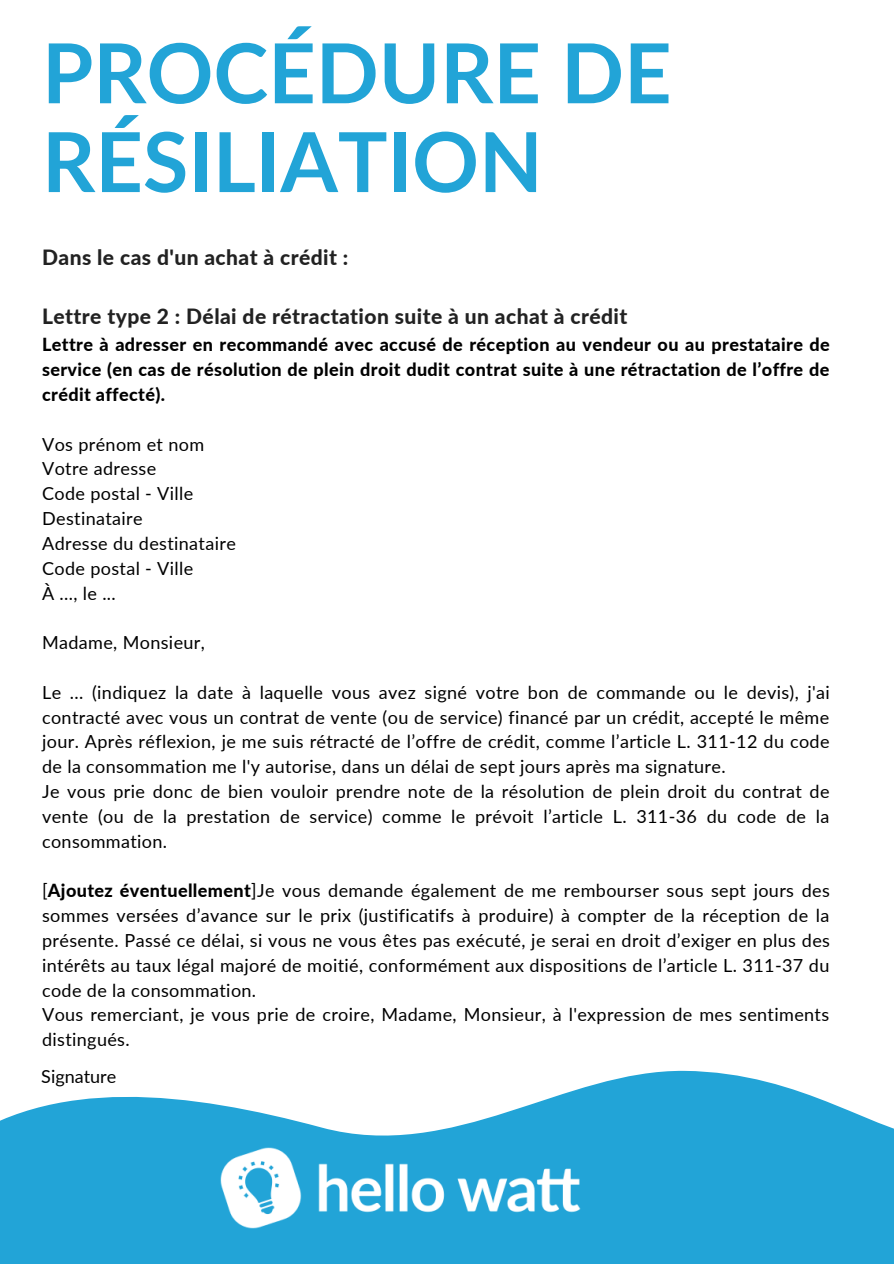
<style>
.page{position:relative;width:894px;height:1264px;background:#fff}
.page>*{position:absolute;margin:0;border:0;box-sizing:border-box;transform-origin:0 0}
.t1{font:700 82.65px/88.8px "Lato";color:#22a4d7}
.t2{font:800 21px "Lato";letter-spacing:.02em;color:#222}
.t3{font:18px/24.8px "Lato";letter-spacing:.02em;color:#000}
.t4{font:800 18px/24.8px "Lato";letter-spacing:.02em;color:#000;text-align:justify}
.t5{font:18px "Lato";color:#000}
.s1{font-weight:800}
</style>
<div class="page">
<svg style="left:0;top:1070px;width:893px;height:193px;fill:#22a4d7"></svg>
<img style="left:205px;top:1132px;width:390px;height:111px">
<h1 class="t1" style="left:42px;top:27px;width:631px">PROCÉDURE DE<br>RÉSILIATION</h1>
<p class="t2" style="left:42px;top:244px;width:307px">Dans le cas d'un achat à crédit :</p>
<p class="t2" style="left:42px;top:303px;width:586px">Lettre type 2 : Délai de rétractation suite à un achat à crédit</p>
<p class="t4" style="left:42px;top:332px;width:789px">Lettre à adresser en recommandé avec accusé de réception au vendeur ou au prestataire de service (en cas de résolution de plein droit dudit contrat suite à une rétractation de l’offre de crédit affecté).</p>
<p class="t3" style="left:42px;top:431px;width:195px">Vos prénom et nom<br>Votre adresse<br>Code postal - Ville<br>Destinataire<br>Adresse du destinataire<br>Code postal - Ville<br>À ..., le ...</p>
<p class="t3" style="left:42px;top:629px;width:164px">Madame, Monsieur,</p>
<p class="t3" style="left:42px;top:679px;width:789px">Le ... (indiquez la date à laquelle vous avez signé votre bon de commande ou le devis), j'ai contracté avec vous un contrat de vente (ou de service) financé par un crédit, accepté le même jour. Après réflexion, je me suis rétracté de l’offre de crédit, comme l’article L. 311-12 du code de la consommation me l'y autorise, dans un délai de sept jours après ma signature.<br>Je vous prie donc de bien vouloir prendre note de la résolution de plein droit du contrat de vente (ou de la prestation de service) comme le prévoit l’article L. 311-36 du code de la consommation.</p>
<p class="t3" style="left:42px;top:878px;width:789px">[<span class="s1">Ajoutez éventuellement</span>]Je vous demande également de me rembourser sous sept jours des sommes versées d’avance sur le prix (justificatifs à produire) à compter de la réception de la présente. Passé ce délai, si vous ne vous êtes pas exécuté, je serai en droit d’exiger en plus des intérêts au taux légal majoré de moitié, conformément aux dispositions de l’article L. 311-37 du code de la consommation.<br>Vous remerciant, je vous prie de croire, Madame, Monsieur, à l'expression de mes sentiments distingués.</p>
<p class="t5" style="left:41px;top:1064px;width:77px">Signature</p>
</div>
